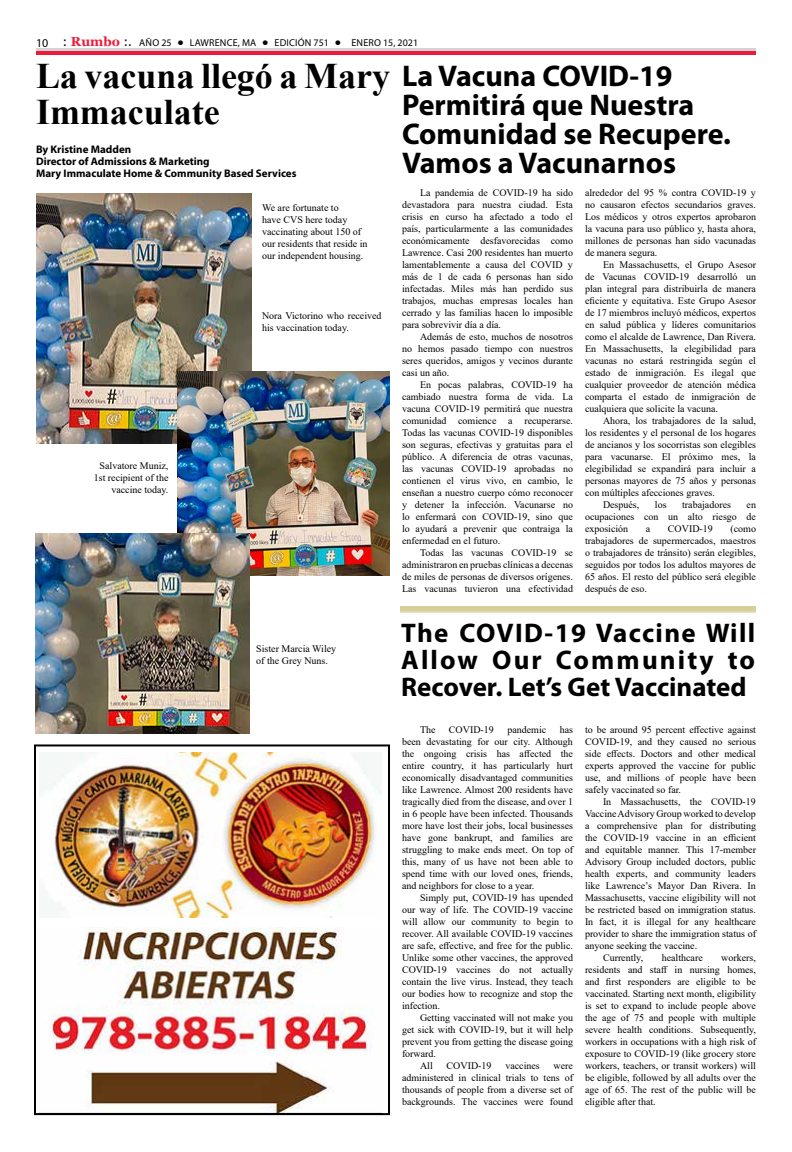
<style>
.page{position:relative;width:792px;height:1152px;background:#fff}
.page>*{position:absolute;margin:0;border:0;box-sizing:border-box;transform-origin:0 0}
.t1{font:700 36px/36px "Times New Roman";color:#000}
.t2{font:700 30px/29px "Myriad Pro";color:#000}
.t3{font:700 27px/27px "Myriad Pro";letter-spacing:.035em;color:#000;text-align:justify}
.t4{font:700 11px/12px "Myriad Pro";color:#000}
.t5{font:10px/12px "Times New Roman";color:#000;text-align:justify}
.t6{font:10px "Myriad Pro";letter-spacing:.02em;color:#000}
.s1{font-size:12px}
.s2{font-family:"Tahoma";font-size:12px}
.s3{font-family:"Georgia";font-weight:700;font-size:13px;color:#ed1a3b}
.s4{font-family:"Tahoma";font-weight:700;color:#fff}
</style>
<div class="page">
<div style="left:36px;top:50px;width:720px;height:5px;background:#ed1a3b"></div>
<hr style="left:36px;top:48px;width:720px;height:2px;background:#d1d3d4">
<svg style="left:400px;top:606px;width:355px;height:7px;background:#d8d2a1"></svg>
<img style="left:36px;top:193px;width:216px;height:250px">
<img style="left:177px;top:372px;width:213px;height:204px">
<img style="left:35px;top:534px;width:215px;height:199px">
<img style="left:52px;top:927px;width:322px;height:185px">
<img style="left:39px;top:752px;width:343px;height:166px">
<div style="left:34px;top:744px;width:356px;height:371px;border:2px solid #000"></div>
<p class="t6" style="left:36px;top:36px;width:384px"><span class="s1">10</span> <span class="s2">:</span> <span class="s3">Rumbo</span> <span class="s2">:.</span> AÑO 25 <span class="s4">•</span> LAWRENCE, MA <span class="s4">•</span> EDICIÓN 751 <span class="s4">•</span> ENERO 15, 2021</p>
<h1 class="t1" style="left:36px;top:57px;width:356px">La vacuna llegó a Mary<br>Immaculate</h1>
<p class="t4" style="left:36px;top:143px;width:262px">By Kristine Madden<br>Director of Admissions &amp; Marketing<br>Mary Immaculate Home &amp; Community Based Services</p>
<p class="t5" style="left:262px;top:201px;width:107px;text-align:left">We are fortunate to<br>have CVS here today vaccinating about 150 of our residents that reside in our independent housing.</p>
<p class="t5" style="left:94px;top:459px;width:76px;text-align:right">Salvatore Muniz,<br>1st recipient of the vaccine today.</p>
<p class="t5" style="left:262px;top:309px;width:121px">Nora Victorino who received his vaccination today.</p>
<p class="t5" style="left:256px;top:642px;width:81px">Sister Marcia Wiley of the Grey Nuns.</p>
<h2 class="t2" style="left:402px;top:61px;width:331px">La Vacuna COVID-19<br>Permitirá que Nuestra<br>Comunidad se Recupere.<br>Vamos a Vacunarnos</h2>
<p class="t5" style="left:402px;top:186px;width:173px;text-indent:18px">La pandemia de COVID-19 ha sido devastadora para nuestra ciudad. Esta crisis en curso ha afectado a todo el país, particularmente a las comunidades económicamente desfavorecidas como Lawrence. Casi 200 residentes han muerto lamentablemente a causa del COVID y más de 1 de cada 6 personas han sido infectadas. Miles más han perdido sus trabajos, muchas empresas locales han cerrado y las familias hacen lo imposible para sobrevivir día a día.</p>
<p class="t5" style="left:402px;top:330px;width:173px;text-indent:18px">Además de esto, muchos de nosotros no hemos pasado tiempo con nuestros seres queridos, amigos y vecinos durante casi un año.</p>
<p class="t5" style="left:402px;top:378px;width:173px;text-indent:18px">En pocas palabras, COVID-19 ha cambiado nuestra forma de vida. La vacuna COVID-19 permitirá que nuestra comunidad comience a recuperarse.<br>Todas las vacunas COVID-19 disponibles son seguras, efectivas y gratuitas para el público. A diferencia de otras vacunas, las vacunas COVID-19 aprobadas no contienen el virus vivo, en cambio, le enseñan a nuestro cuerpo cómo reconocer y detener la infección. Vacunarse no lo enfermará con COVID-19, sino que lo ayudará a prevenir que contraiga la enfermedad en el futuro.</p>
<p class="t5" style="left:402px;top:546px;width:173px;text-indent:18px">Todas las vacunas COVID-19 se administraron en pruebas clínicas a decenas de miles de personas de diversos orígenes.<br>Las vacunas tuvieron una efectividad</p>
<p class="t5" style="left:585px;top:186px;width:173px">alrededor del 95 % contra COVID-19 y no causaron efectos secundarios graves.<br>Los médicos y otros expertos aprobaron la vacuna para uso público y, hasta ahora, millones de personas han sido vacunadas de manera segura.</p>
<p class="t5" style="left:585px;top:258px;width:173px;text-indent:18px">En Massachusetts, el Grupo Asesor de Vacunas COVID-19 desarrolló un plan integral para distribuirla de manera eficiente y equitativa. Este Grupo Asesor de 17 miembros incluyó médicos, expertos en salud pública y líderes comunitarios como el alcalde de Lawrence, Dan Rivera.<br>En Massachusetts, la elegibilidad para vacunas no estará restringida según el estado de inmigración. Es ilegal que cualquier proveedor de atención médica comparta el estado de inmigración de cualquiera que solicite la vacuna.</p>
<p class="t5" style="left:603px;top:414px;width:154px">Ahora, los trabajadores de la salud,</p>
<p class="t5" style="left:585px;top:426px;width:173px">los residentes y el personal de los hogares</p>
<p class="t5" style="left:585px;top:438px;width:173px">de ancianos y los socorristas son elegibles</p>
<p class="t5" style="left:585px;top:450px;width:172px">para vacunarse. El próximo mes, la</p>
<p class="t5" style="left:585px;top:462px;width:173px">elegibilidad se expandirá para incluir a</p>
<p class="t5" style="left:585px;top:474px;width:172px">personas mayores de 75 años y personas</p>
<p class="t5" style="left:585px;top:486px;width:131px">con múltiples afecciones graves.</p>
<p class="t5" style="left:603px;top:498px;width:38px">Después,</p>
<p class="t5" style="left:655px;top:498px;width:13px">los</p>
<p class="t5" style="left:682px;top:498px;width:50px">trabajadores</p>
<p class="t5" style="left:585px;top:498px;width:173px;text-indent:162px">en ocupaciones con un alto riesgo de exposición</p>
<p class="t5" style="left:585px;top:522px;width:173px;text-indent:145px">(como trabajadores de supermercados, maestros o trabajadores de tránsito) serán elegibles, seguidos por todos los adultos mayores de 65 años. El resto del público será elegible después de eso.</p>
<p class="t5" style="left:646px;top:522px;width:6px">a</p>
<p class="t5" style="left:668px;top:522px;width:46px">COVID-19</p>
<h3 class="t3" style="left:401px;top:619px;width:355px">The COVID-19 Vaccine Will Allow Our Community to Recover. Let’s Get Vaccinated</h3>
<p class="t5" style="left:402px;top:723px;width:173px;text-indent:158px">has been devastating for our city. Although the ongoing crisis has affected the entire country, it has particularly hurt economically disadvantaged communities like Lawrence. Almost 200 residents have tragically died from the disease, and over 1 in 6 people have been infected. Thousands more have lost their jobs, local businesses have gone bankrupt, and families are struggling to make ends meet. On top of this, many of us have not been able to spend time with our loved ones, friends, and neighbors for close to a year.</p>
<p class="t5" style="left:402px;top:891px;width:173px;text-indent:18px">Simply put, COVID-19 has upended our way of life. The COVID-19 vaccine will allow our community to begin to recover. All available COVID-19 vaccines are safe, effective, and free for the public.<br>Unlike some other vaccines, the approved COVID-19 vaccines do not actually contain the live virus. Instead, they teach our bodies how to recognize and stop the infection.</p>
<p class="t5" style="left:420px;top:1011px;width:155px">Getting vaccinated will not make you</p>
<p class="t5" style="left:402px;top:1023px;width:173px">get sick with COVID-19, but it will help</p>
<p class="t5" style="left:402px;top:1035px;width:173px">prevent you from getting the disease going</p>
<p class="t5" style="left:402px;top:1047px;width:36px">forward.</p>
<p class="t5" style="left:420px;top:1059px;width:14px">All</p>
<p class="t5" style="left:447px;top:1059px;width:46px">COVID-19</p>
<p class="t5" style="left:505px;top:1059px;width:36px">vaccines</p>
<p class="t5" style="left:420px;top:723px;width:17px">The</p>
<p class="t5" style="left:449px;top:723px;width:46px">COVID-19</p>
<p class="t5" style="left:507px;top:723px;width:40px">pandemic</p>
<p class="t5" style="left:402px;top:1059px;width:173px;text-indent:152px">were administered in clinical trials to tens of thousands of people from a diverse set of backgrounds. The vaccines were found</p>
<p class="t5" style="left:585px;top:723px;width:173px">to be around 95 percent effective against COVID-19, and they caused no serious side effects. Doctors and other medical experts approved the vaccine for public use, and millions of people have been safely vaccinated so far.</p>
<p class="t5" style="left:603px;top:795px;width:154px">In Massachusetts, the COVID-19</p>
<p class="t5" style="left:585px;top:807px;width:172px">Vaccine Advisory Group worked to develop</p>
<p class="t5" style="left:585px;top:819px;width:173px">a comprehensive plan for distributing</p>
<p class="t5" style="left:585px;top:831px;width:173px">the COVID-19 vaccine in an efficient</p>
<p class="t5" style="left:585px;top:843px;width:173px">and equitable manner. This 17-member</p>
<p class="t5" style="left:585px;top:855px;width:173px">Advisory Group included doctors, public</p>
<p class="t5" style="left:585px;top:867px;width:173px">health experts, and community leaders</p>
<p class="t5" style="left:585px;top:879px;width:172px">like Lawrence’s Mayor Dan Rivera. In</p>
<p class="t5" style="left:585px;top:891px;width:172px">Massachusetts, vaccine eligibility will not</p>
<p class="t5" style="left:585px;top:903px;width:173px">be restricted based on immigration status.</p>
<p class="t5" style="left:585px;top:915px;width:173px">In fact, it is illegal for any healthcare</p>
<p class="t5" style="left:585px;top:927px;width:173px">provider to share the immigration status of</p>
<p class="t5" style="left:585px;top:939px;width:114px">anyone seeking the vaccine.</p>
<p class="t5" style="left:603px;top:951px;width:42px">Currently,</p>
<p class="t5" style="left:662px;top:951px;width:43px">healthcare</p>
<p class="t5" style="left:585px;top:951px;width:173px;text-indent:136px">workers, residents and staff in nursing homes, and first responders are eligible to be vaccinated. Starting next month, eligibility is set to expand to include people above the age of 75 and people with multiple severe health conditions. Subsequently, workers in occupations with a high risk of exposure to COVID-19 (like grocery store workers, teachers, or transit workers) will be eligible, followed by all adults over the age of 65. The rest of the public will be eligible after that.</p>
</div>
